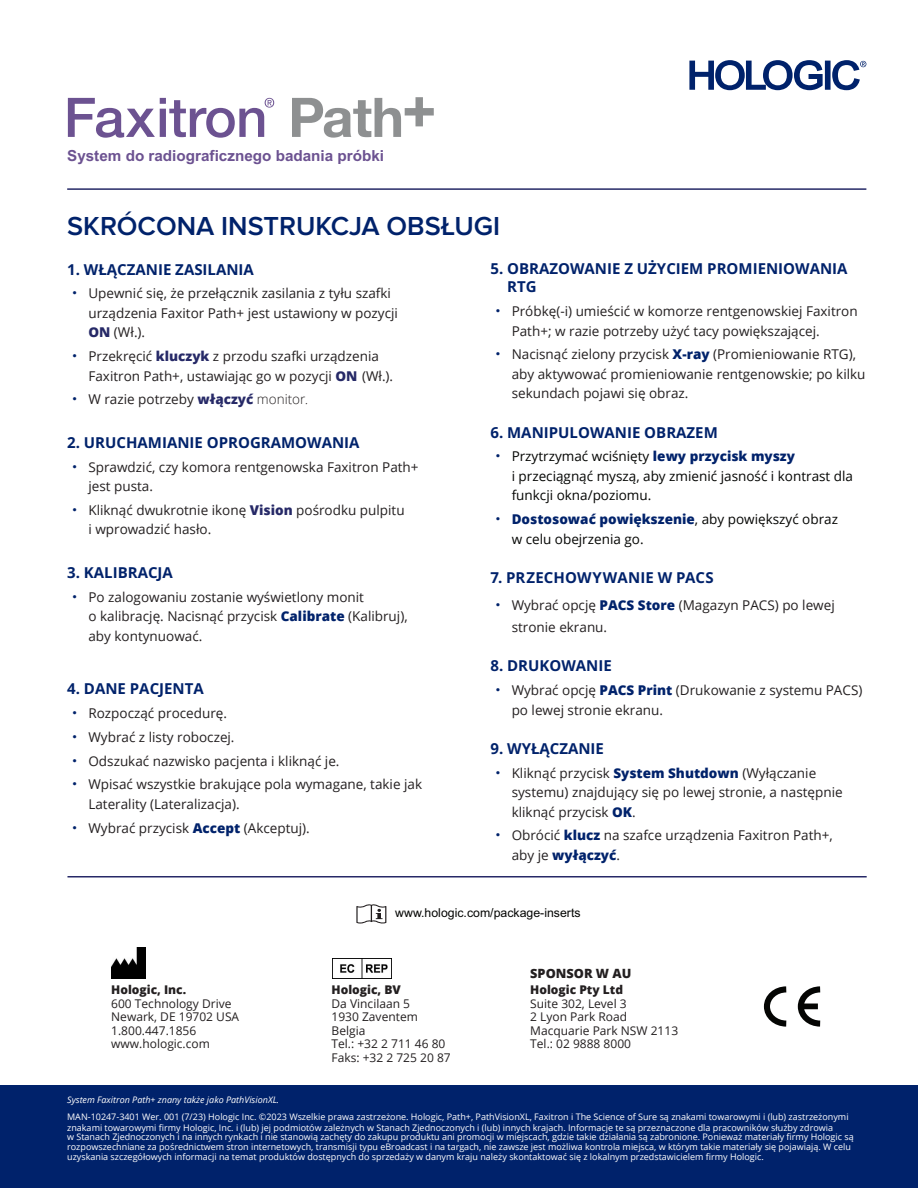
<style>
.page{position:relative;width:918px;height:1188px;background:#fff}
.page>*{position:absolute;margin:0;border:0;box-sizing:border-box;transform-origin:0 0}
.t1{font:600 27px "Proxima Nova";color:#00226b}
.t2{font:700 15.3px "Arial";color:#6c5291}
.t3{font:700 15px/18px "Open Sans";color:#00226b}
.t4{font:13.5px/19.5px "Open Sans";color:#231f20}
.t5{font:13.5px/19.5px "Open Sans";color:#040503}
.t6{font:800 12.75px "Open Sans";color:#231f20}
.t7{font:12.3px "Arial";color:#040503}
.t8{font:12px/13.5px "Open Sans";color:#231f20}
.t9{font:800 12px "Open Sans";color:#231f20}
.t10{font:9px/9.9px "Open Sans";color:#fff}
.t11{font:italic 9px "Open Sans";color:#fff}
.s1{font-family:"Gotham";font-weight:100;font-size:15px;color:#00226b}
.s2{font-weight:800;color:#262967}
.s3{font-weight:300}
.s4{font-weight:300;font-style:italic}
.s5{font-weight:800;color:#00226b}
</style>
<div class="page">
<hr style="left:67px;top:188px;width:799px;height:2px;background:#262967">
<div style="left:0;top:1086px;width:918px;height:102px;background:#00226b"></div>
<hr style="left:67px;top:876px;width:800px;height:2px;background:#262967">
<svg style="left:356px;top:904px;width:30px;height:20px"></svg>
<img style="left:111px;top:947px;width:34px;height:31px">
<img style="left:332px;top:958px;width:60px;height:20px">
<svg style="left:764px;top:986px;width:57px;height:41px"></svg>
<div style="left:802px;top:1004px;width:16px;height:5px;background:#040503"></div>
<svg style="left:68px;top:98px;width:206px;height:40px"></svg>
<svg style="left:292px;top:97px;width:142px;height:41px"></svg>
<svg style="left:689px;top:60px;width:177px;height:30px"></svg>
<p class="t2" style="left:67px;top:145px;width:318px">System do radiograficznego badania próbki</p>
<h1 class="t1" style="left:67px;top:214px;width:435px">SKRÓCONA INSTRUKCJA OBSŁUGI</h1>
<p class="t3" style="left:67px;top:260px;width:188px">1. WŁĄCZANIE ZASILANIA</p>
<p class="t4" style="left:88px;top:283px;width:311px;text-indent:-17px"><span class="s1">•</span> Upewnić się, że przełącznik zasilania z tyłu szafki urządzenia Faxitor Path+ jest ustawiony w pozycji<br><span class="s2">ON</span> (Wł.).</p>
<p class="t4" style="left:88px;top:346px;width:306px;text-indent:-17px"><span class="s1">•</span> Przekręcić <span class="s2">kluczyk</span> z przodu szafki urządzenia<br>Faxitron Path+, ustawiając go w pozycji <span class="s2">ON</span> (Wł.).</p>
<p class="t4" style="left:71px;top:389px;width:239px"><span class="s1">•</span> W razie potrzeby <span class="s2">włączyć</span> <span class="s3">monitor</span><span class="s4">.</span></p>
<p class="t3" style="left:67px;top:433px;width:294px">2. URUCHAMIANIE OPROGRAMOWANIA</p>
<p class="t4" style="left:88px;top:457px;width:332px;text-indent:-17px"><span class="s1">•</span> Sprawdzić, czy komora rentgenowska Faxitron Path+ jest pusta.</p>
<p class="t4" style="left:88px;top:500px;width:318px;text-indent:-17px"><span class="s1">•</span> Kliknąć dwukrotnie ikonę <span class="s2">Vision</span> pośrodku pulpitu i wprowadzić hasło.</p>
<p class="t3" style="left:67px;top:563px;width:107px">3. KALIBRACJA</p>
<p class="t4" style="left:88px;top:587px;width:321px;text-indent:-17px"><span class="s1">•</span> Po zalogowaniu zostanie wyświetlony monit<br>o kalibrację. Nacisnąć przycisk <span class="s5">Calibrate</span> (Kalibruj), aby kontynuować.</p>
<p class="t3" style="left:67px;top:680px;width:138px">4. DANE PACJENTA</p>
<p class="t4" style="left:71px;top:703px;width:157px"><span class="s1">•</span> Rozpocząć procedurę.</p>
<p class="t4" style="left:71px;top:727px;width:165px"><span class="s1">•</span> Wybrać z listy roboczej.</p>
<p class="t4" style="left:71px;top:751px;width:270px"><span class="s1">•</span> Odszukać nazwisko pacjenta i kliknąć je.</p>
<p class="t4" style="left:88px;top:774px;width:335px;text-indent:-17px"><span class="s1">•</span> Wpisać wszystkie brakujące pola wymagane, takie jak<br>Laterality (Lateralizacja).</p>
<p class="t4" style="left:71px;top:818px;width:240px"><span class="s1">•</span> Wybrać przycisk <span class="s5">Accept</span> (Akceptuj).</p>
<p class="t3" style="left:507px;top:259px;width:342px;text-indent:-17px">5. OBRAZOWANIE Z UŻYCIEM PROMIENIOWANIA<br>RTG</p>
<p class="t4" style="left:512px;top:301px;width:348px;text-indent:-17px"><span class="s1">•</span> Próbkę(-i) umieścić w komorze rentgenowskiej Faxitron<br>Path+; w razie potrzeby użyć tacy powiększającej.</p>
<p class="t4" style="left:512px;top:344px;width:355px;text-indent:-17px"><span class="s1">•</span> Nacisnąć zielony przycisk <span class="s5">X-ray</span> (Promieniowanie RTG), aby aktywować promieniowanie rentgenowskie; po kilku sekundach pojawi się obraz.</p>
<p class="t3" style="left:490px;top:423px;width:229px">6. MANIPULOWANIE OBRAZEM</p>
<p class="t5" style="left:512px;top:446px;width:343px;text-indent:-17px"><span class="s1">•</span> Przytrzymać wciśnięty <span class="s5">lewy przycisk myszy<br></span>i przeciągnąć myszą, aby zmienić jasność i kontrast dla funkcji okna/poziomu.</p>
<p class="t5" style="left:512px;top:509px;width:328px;text-indent:-17px"><span class="s1">•</span> <span class="s5">Dostosować powiększenie</span>, aby powiększyć obraz w celu obejrzenia go.</p>
<p class="t3" style="left:490px;top:568px;width:225px">7. PRZECHOWYWANIE W PACS</p>
<p class="t4" style="left:512px;top:593px;width:325px;line-height:22.5px;text-indent:-17px"><span class="s1">•</span> Wybrać opcję <span class="s5">PACS Store</span> (Magazyn PACS) po lewej stronie ekranu.</p>
<p class="t3" style="left:490px;top:656px;width:123px">8. DRUKOWANIE</p>
<p class="t4" style="left:512px;top:680px;width:352px;text-indent:-17px"><span class="s1">•</span> Wybrać opcję <span class="s5">PACS Print</span> (Drukowanie z systemu PACS) po lewej stronie ekranu.</p>
<p class="t3" style="left:490px;top:739px;width:115px">9. WYŁĄCZANIE</p>
<p class="t4" style="left:512px;top:763px;width:333px;text-indent:-17px"><span class="s1">•</span> Kliknąć przycisk <span class="s5">System Shutdown</span> (Wyłączanie systemu) znajdujący się po lewej stronie, a następnie kliknąć przycisk <span class="s5">OK</span>.</p>
<p class="t4" style="left:512px;top:825px;width:323px;text-indent:-17px"><span class="s1">•</span> Obrócić <span class="s5">klucz</span> na szafce urządzenia Faxitron Path+, aby je <span class="s5">wyłączyć</span>.</p>
<p class="t7" style="left:395px;top:904px;width:187px">www.hologic.com/package-inserts</p>
<p class="t9" style="left:111px;top:981px;width:76px">Hologic, Inc.</p>
<p class="t8" style="left:111px;top:996px;width:129px">600 Technology Drive<br>Newark, DE 19702 USA<br>1.800.447.1856 www.hologic.com</p>
<p class="t11" style="left:67px;top:1094px;width:214px">System Faxitron Path+ znany także jako PathVisionXL.</p>
<p class="t9" style="left:332px;top:981px;width:71px">Hologic, BV</p>
<p class="t8" style="left:332px;top:996px;width:121px">Da Vincilaan 5<br>1930 Zaventem<br>Belgia<br>Tel.: +32 2 711 46 80<br>Faks: +32 2 725 20 87</p>
<p class="t6" style="left:530px;top:963px;width:103px">SPONSOR W AU</p>
<p class="t9" style="left:530px;top:981px;width:94px">Hologic Pty Ltd</p>
<p class="t8" style="left:530px;top:996px;width:149px">Suite 302, Level 3<br>2 Lyon Park Road<br>Macquarie Park NSW 2113<br>Tel.: 02 9888 8000</p>
<p class="t10" style="left:67px;top:1112px;width:788px">MAN-10247-3401 Wer. 001 (7/23) Hologic Inc. ©2023 Wszelkie prawa zastrzeżone. Hologic, Path+, PathVisionXL, Faxitron i The Science of Sure są znakami towarowymi i (lub) zastrzeżonymi znakami towarowymi firmy Hologic, Inc. i (lub) jej podmiotów zależnych w Stanach Zjednoczonych i (lub) innych krajach. Informacje te są przeznaczone dla pracowników służby zdrowia<br>w Stanach Zjednoczonych i na innych rynkach i nie stanowią zachęty do zakupu produktu ani promocji w miejscach, gdzie takie działania są zabronione. Ponieważ materiały firmy Hologic są rozpowszechniane za pośrednictwem stron internetowych, transmisji typu eBroadcast i na targach, nie zawsze jest możliwa kontrola miejsca, w którym takie materiały się pojawiają. W celu uzyskania szczegółowych informacji na temat produktów dostępnych do sprzedaży w danym kraju należy skontaktować się z lokalnym przedstawicielem firmy Hologic.</p>
</div>
